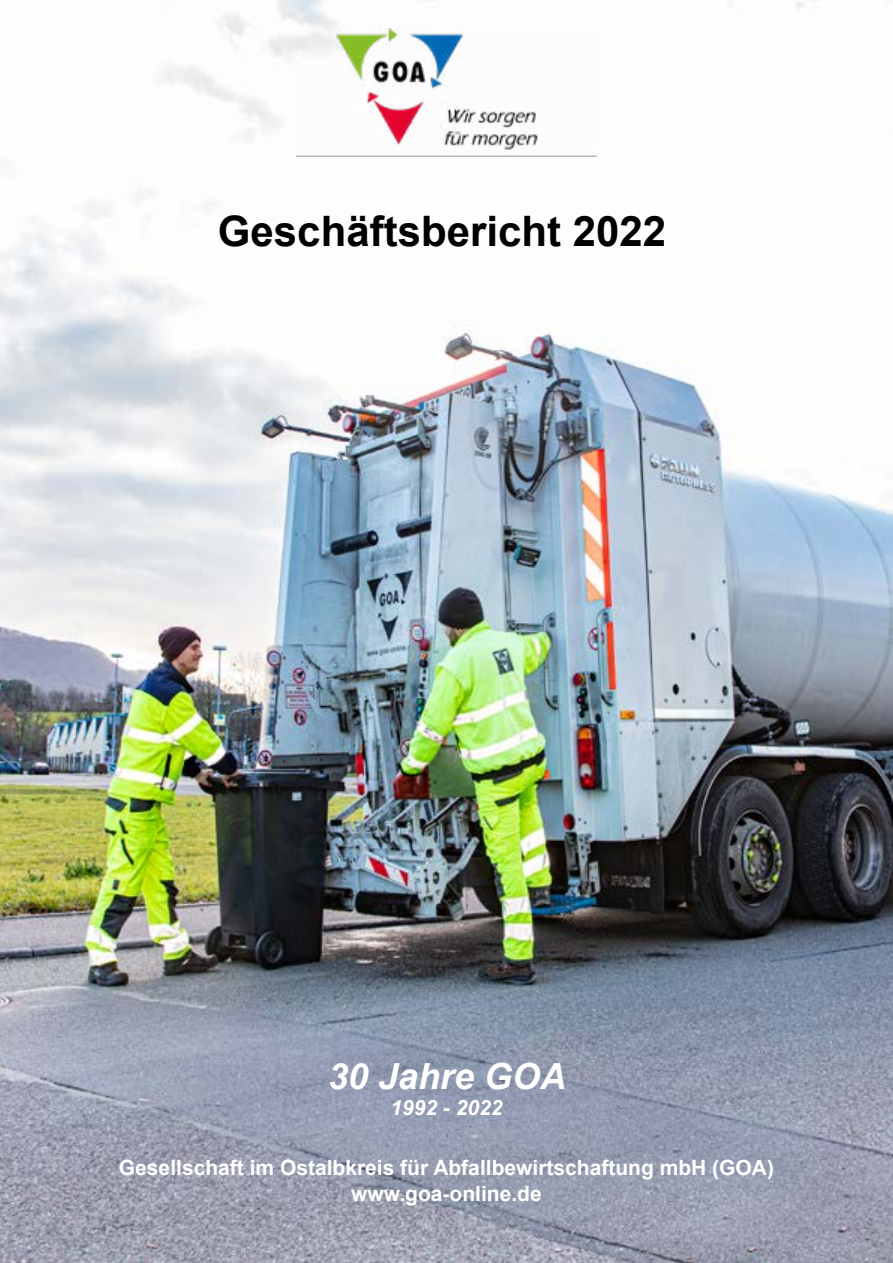
<style>
.page{position:relative;width:893px;height:1263px;background:#fff}
.page>*{position:absolute;margin:0;border:0;box-sizing:border-box;transform-origin:0 0}
.t1{font:700 42px "Arial";color:#000}
.t2{font:italic 700 36px "Arial";color:#fff}
.t3{font:700 21px/25.2px "Arial";color:#fff;text-align:center}
.t4{font:italic 700 21px "Arial";color:#fff}
</style>
<div class="page">
<img style="left:0;top:0;width:893px;height:1263px">
<h1 class="t1" style="left:218px;top:202px;width:450px">Geschäftsbericht 2022</h1>
<h2 class="t2" style="left:328px;top:1053px;width:240px">30 Jahre GOA</h2>
<p class="t4" style="left:390px;top:1093px;width:114px">1992 - 2022</p>
<p class="t3" style="left:119px;top:1155px;width:657px">Gesellschaft im Ostalbkreis für Abfallbewirtschaftung mbH (GOA) www.goa-online.de</p>
</div>
